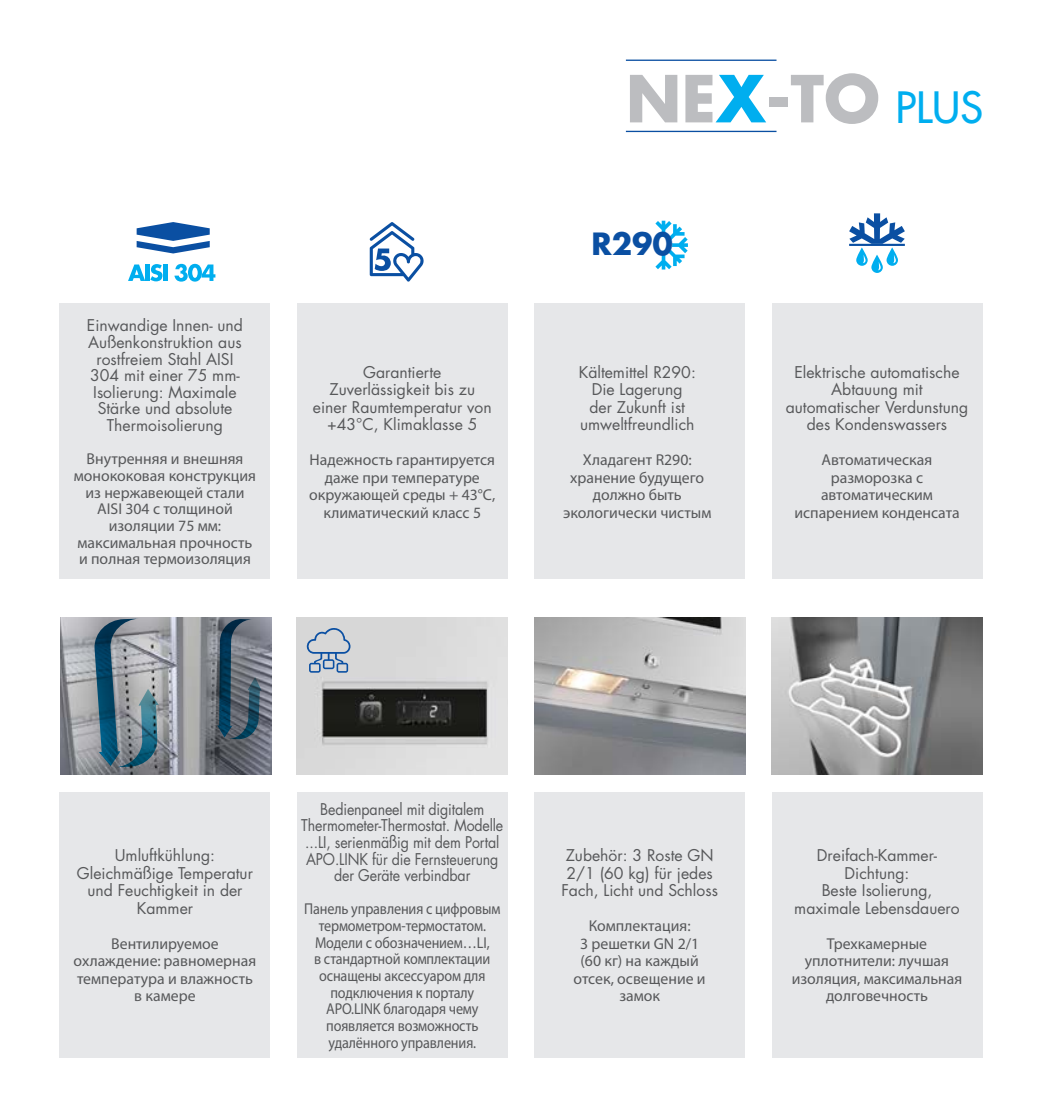
<style>
.page{position:relative;width:1042px;height:1117px;background:#fff}
.page>*{position:absolute;margin:0;border:0;box-sizing:border-box;transform-origin:0 0}
.t1{font:700 63px "Futura Std";color:#bcbdc0}
.t2{font:500 42px "Futura Std";color:#00aeef}
.t3{font:700 29.75px "Futura Std";color:#0a4fa2}
.t4{font:15.75px/17.5px "Myriad Pro";color:#57585a;text-align:center}
.t5{font:15.75px/17.5px "Futura Std";color:#57585a;text-align:center}
.t6{font:15.75px/16.6px "Myriad Pro";color:#57585a;text-align:center;scale:.9 1}
.t7{font:15.75px/16.6px "Futura Std";color:#57585a;text-align:center;scale:.9 1}
.s1{color:#00aeef}
</style>
<div class="page">
<svg style="left:128px;top:264px;width:34px;height:17px"></svg>
<hr style="left:163px;top:264px;width:4px;height:17px;background:#00aeef">
<svg style="left:174px;top:264px;width:41px;height:17px"></svg>
<svg style="left:137px;top:222px;width:73px;height:31px"></svg>
<div style="left:60px;top:303px;width:210px;height:276px;background:#e6e7e9"></div>
<div style="left:297px;top:303px;width:211px;height:276px;background:#e6e7e9"></div>
<div style="left:534px;top:303px;width:211px;height:276px;background:#e6e7e9"></div>
<div style="left:771px;top:303px;width:211px;height:276px;background:#e6e7e9"></div>
<svg style="left:369px;top:222px;width:55px;height:59px"></svg>
<svg style="left:849px;top:213px;width:56px;height:60px"></svg>
<hr style="left:849px;top:244px;width:56px;height:2px;background:#0a4fa2">
<svg style="left:655px;top:221px;width:33px;height:48px"></svg>
<hr style="left:626px;top:60px;width:150px;height:1px;background:#0a4fa2">
<hr style="left:626px;top:131px;width:150px;height:1px;background:#0a4fa2">
<img style="left:297px;top:617px;width:211px;height:157px">
<img style="left:534px;top:617px;width:211px;height:157px">
<div style="left:60px;top:791px;width:210px;height:266px;background:#e6e7e9"></div>
<div style="left:297px;top:791px;width:211px;height:266px;background:#e6e7e9"></div>
<div style="left:534px;top:791px;width:211px;height:266px;background:#e6e7e9"></div>
<div style="left:771px;top:791px;width:211px;height:266px;background:#e6e7e9"></div>
<img style="left:771px;top:617px;width:211px;height:157px">
<img style="left:61px;top:617px;width:210px;height:157px">
<svg style="left:217px;top:618px;width:45px;height:121px;background:#4d6170"></svg>
<svg style="left:94px;top:618px;width:65px;height:149px;background:#6d8592"></svg>
<svg style="left:306px;top:627px;width:45px;height:45px;background:#aebccc"></svg>
<p class="t5" style="left:87px;top:317px;width:158px;line-height:16.6px">Einwandige Innen- und<br>Außenkonstruktion aus rostfreiem Stahl AISI<br>304 mit einer 75 mm-<br>Isolierung: Maximale<br>Stärke und absolute<br>Thermoisolierung</p>
<p class="t4" style="left:74px;top:451px;width:184px;line-height:16.6px">Внутренняя и внешняя монококовая конструкция из нержавеющей стали<br>AISI 304 с толщиной изоляции 75 мм: максимальная прочность и полная термоизоляция</p>
<p class="t5" style="left:313px;top:363px;width:180px">Garantierte<br>Zuverlässigkeit bis zu einer Raumtemperatur von +43°C, Klimaklasse 5</p>
<p class="t4" style="left:309px;top:451px;width:187px">Надежность гарантируется даже при температуре окружающей среды + 43°C, климатический класс 5</p>
<p class="t1" style="left:626px;top:57px;width:256px">NE<span class="s1">X</span>-TO</p>
<p class="t2" style="left:895px;top:81px;width:89px">PLUS</p>
<p class="t3" style="left:591px;top:224px;width:83px">R290</p>
<p class="t5" style="left:579px;top:363px;width:119px">Kältemittel R290:</p>
<p class="t5" style="left:580px;top:380px;width:116px">Die Lagerung der Zukunft ist umweltfreundlich</p>
<p class="t4" style="left:563px;top:451px;width:150px">Хладагент R290: хранение будущего должно быть экологически чистым</p>
<p class="t5" style="left:786px;top:363px;width:184px">Elektrische automatische<br>Abtauung mit automatischer Verdunstung des Kondenswassers</p>
<p class="t4" style="left:794px;top:451px;width:167px">Автоматическая разморозка с автоматическим испарением конденсата</p>
<p class="t5" style="left:77px;top:846px;width:178px">Umluftkühlung:<br>Gleichmäßige Temperatur und Feuchtigkeit in der<br>Kammer</p>
<p class="t4" style="left:74px;top:934px;width:184px">Вентилируемое охлаждение: равномерная температура и влажность в камере</p>
<p class="t7" style="left:301px;top:800px;width:226px">Bedienpaneel mit digitalem<br>Thermometer-Thermostat. Modelle ...LI, serienmäßig mit dem Portal<br>APO.LINK für die Fernsteuerung der Geräte verbindbar</p>
<p class="t6" style="left:304px;top:900px;width:219px">Панель управления с цифровым термометром-термостатом.<br>Модели с обозначением…LI,<br>в стандартной комплектации оснащены аксессуаром для подключения к порталу</p>
<p class="t6" style="left:326px;top:1000px;width:171px;text-align:justify">APO.LINK благодаря чему появляется возможность удалённого управления.</p>
<p class="t5" style="left:561px;top:846px;width:158px">Zubehör: 3 Roste GN<br>2/1 (60 kg) für jedes<br>Fach, Licht und Schloss</p>
<p class="t4" style="left:573px;top:917px;width:134px">Комплектация:<br>3 решетки GN 2/1 (60 кг) на каждый отсек, освещение и замок</p>
<p class="t5" style="left:817px;top:846px;width:122px">Dreifach-Kammer-<br>Dichtung:</p>
<p class="t5" style="left:794px;top:881px;width:167px">Beste Isolierung, maximale Lebensdauero</p>
<p class="t4" style="left:792px;top:934px;width:172px">Трехкамерные уплотнители: лучшая изоляция, максимальная долговечность</p>
</div>
